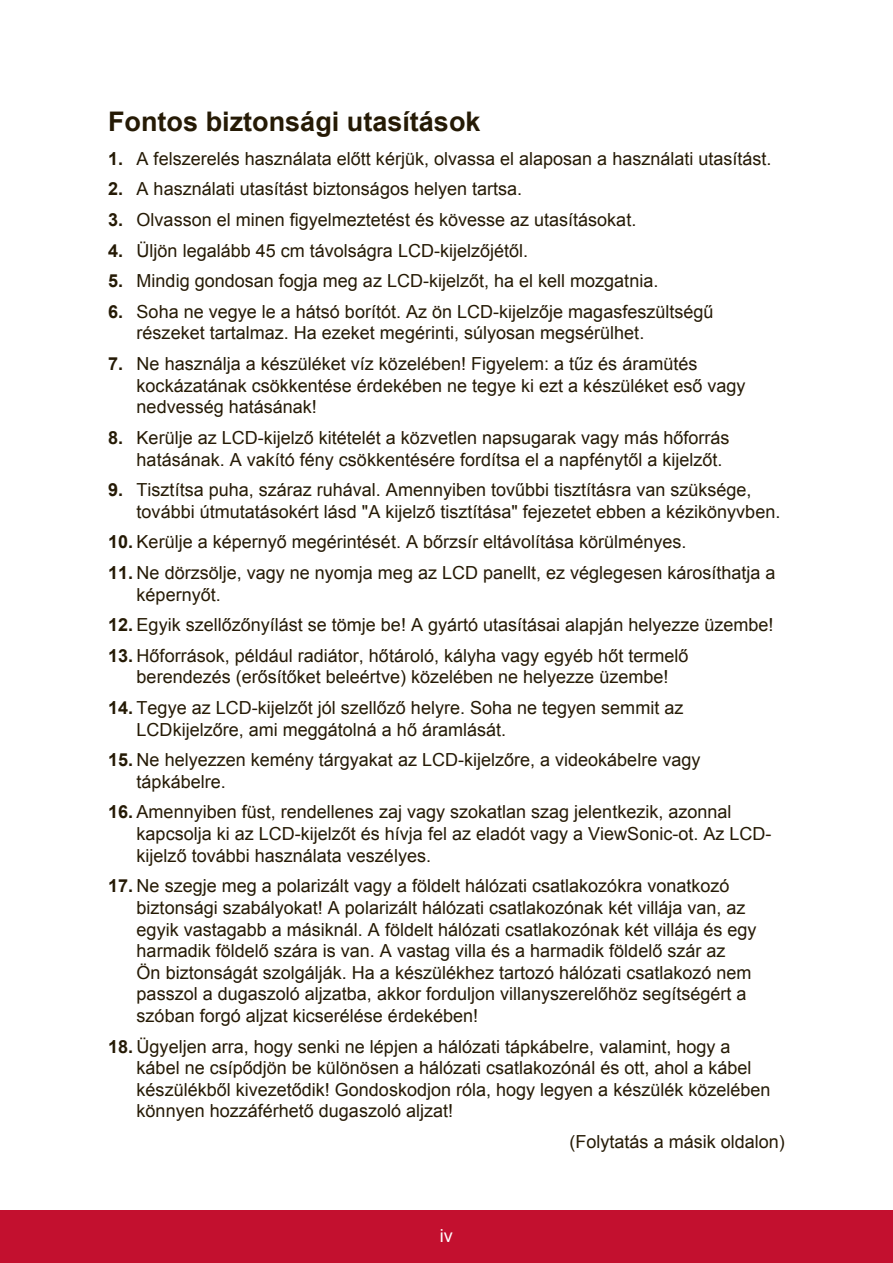
<style>
.page{position:relative;width:893px;height:1263px;background:#fff}
.page>*{position:absolute;margin:0;border:0;box-sizing:border-box;transform-origin:0 0}
.t1{font:700 27px "Arial";color:#251a05}
.t2{font:18px/21.6px "Arial";color:#251a05}
.t3{font:18px "Arial";color:#fff}
.s1{font-weight:700}
</style>
<div class="page">
<div style="left:0;top:1210px;width:892px;height:53px;background:#c3102f"></div>
<h1 class="t1" style="left:108px;top:104px;width:374px">Fontos biztonsági utasítások</h1>
<p class="t2" style="left:108px;top:148px;width:664px"><span class="s1">1.</span> A felszerelés használata előtt kérjük, olvassa el alaposan a használati utasítást.</p>
<p class="t2" style="left:108px;top:178px;width:415px"><span class="s1">2.</span> A használati utasítást biztonságos helyen tartsa.</p>
<p class="t2" style="left:108px;top:209px;width:529px"><span class="s1">3.</span> Olvasson el minen figyelmeztetést és kövesse az utasításokat.</p>
<p class="t2" style="left:108px;top:240px;width:421px"><span class="s1">4.</span> Üljön legalább 45 cm távolságra LCD-kijelzőjétől.</p>
<p class="t2" style="left:108px;top:270px;width:551px"><span class="s1">5.</span> Mindig gondosan fogja meg az LCD-kijelzőt, ha el kell mozgatnia.</p>
<p class="t2" style="left:136px;top:301px;width:578px;text-indent:-28px"><span class="s1">6.</span> Soha ne vegye le a hátsó borítót. Az ön LCD-kijelzője magasfeszültségű részeket tartalmaz. Ha ezeket megérinti, súlyosan megsérülhet.</p>
<p class="t2" style="left:136px;top:353px;width:610px;text-indent:-28px"><span class="s1">7.</span> Ne használja a készüléket víz közelében! Figyelem: a tűz és áramütés kockázatának csökkentése érdekében ne tegye ki ezt a készüléket eső vagy nedvesség hatásának!</p>
<p class="t2" style="left:136px;top:427px;width:594px;text-indent:-28px"><span class="s1">8.</span> Kerülje az LCD-kijelző kitételét a közvetlen napsugarak vagy más hőforrás hatásának. A vakító fény csökkentésére fordítsa el a napfénytől a kijelzőt.</p>
<p class="t2" style="left:136px;top:479px;width:645px;text-indent:-28px"><span class="s1">9.</span> Tisztítsa puha, száraz ruhával. Amennyiben tovűbbi tisztításra van szüksége, további útmutatásokért lásd "A kijelző tisztítása" fejezetet ebben a kézikönyvben.</p>
<p class="t2" style="left:108px;top:531px;width:579px"><span class="s1">10.</span> Kerülje a képernyő megérintését. A bőrzsír eltávolítása körülményes.</p>
<p class="t2" style="left:136px;top:562px;width:640px;text-indent:-28px"><span class="s1">11.</span> Ne dörzsölje, vagy ne nyomja meg az LCD panellt, ez véglegesen károsíthatja a képernyőt.</p>
<p class="t2" style="left:108px;top:614px;width:666px"><span class="s1">12.</span> Egyik szellőzőnyílást se tömje be! A gyártó utasításai alapján helyezze üzembe!</p>
<p class="t2" style="left:108px;top:645px;width:581px;text-align:center"><span class="s1">13.</span> Hőforrások, például radiátor, hőtároló, kályha vagy egyéb hőt termelő berendezés (erősítőket beleértve) közelében ne helyezze üzembe!</p>
<p class="t2" style="left:136px;top:697px;width:548px;text-indent:-28px"><span class="s1">14.</span> Tegye az LCD-kijelzőt jól szellőző helyre. Soha ne tegyen semmit az<br>LCDkijelzőre, ami meggátolná a hő áramlását.</p>
<p class="t2" style="left:136px;top:749px;width:565px;text-indent:-28px"><span class="s1">15.</span> Ne helyezzen kemény tárgyakat az LCD-kijelzőre, a videokábelre vagy tápkábelre.</p>
<p class="t2" style="left:136px;top:801px;width:636px;text-indent:-28px"><span class="s1">16.</span> Amennyiben füst, rendellenes zaj vagy szokatlan szag jelentkezik, azonnal kapcsolja ki az LCD-kijelzőt és hívja fel az eladót vagy a ViewSonic-ot. Az LCD&shy;kijelző további használata veszélyes.</p>
<p class="t2" style="left:136px;top:875px;width:621px;text-indent:-28px"><span class="s1">17.</span> Ne szegje meg a polarizált vagy a földelt hálózati csatlakozókra vonatkozó biztonsági szabályokat! A polarizált hálózati csatlakozónak két villája van, az egyik vastagabb a másiknál. A földelt hálózati csatlakozónak két villája és egy harmadik földelő szára is van. A vastag villa és a harmadik földelő szár az<br>Ön biztonságát szolgálják. Ha a készülékhez tartozó hálózati csatlakozó nem passzol a dugaszoló aljzatba, akkor forduljon villanyszerelőhöz segítségért a szóban forgó aljzat kicserélése érdekében!</p>
<p class="t2" style="left:136px;top:1035px;width:635px;text-indent:-28px"><span class="s1">18.</span> Ügyeljen arra, hogy senki ne lépjen a hálózati tápkábelre, valamint, hogy a kábel ne csípődjön be különösen a hálózati csatlakozónál és ott, ahol a kábel készülékből kivezetődik! Gondoskodjon róla, hogy legyen a készülék közelében könnyen hozzáférhető dugaszoló aljzat!</p>
<p class="t2" style="left:569px;top:1131px;width:217px">(Folytatás a másik oldalon)</p>
<p class="t3" style="left:440px;top:1223px;width:14px">iv</p>
</div>
